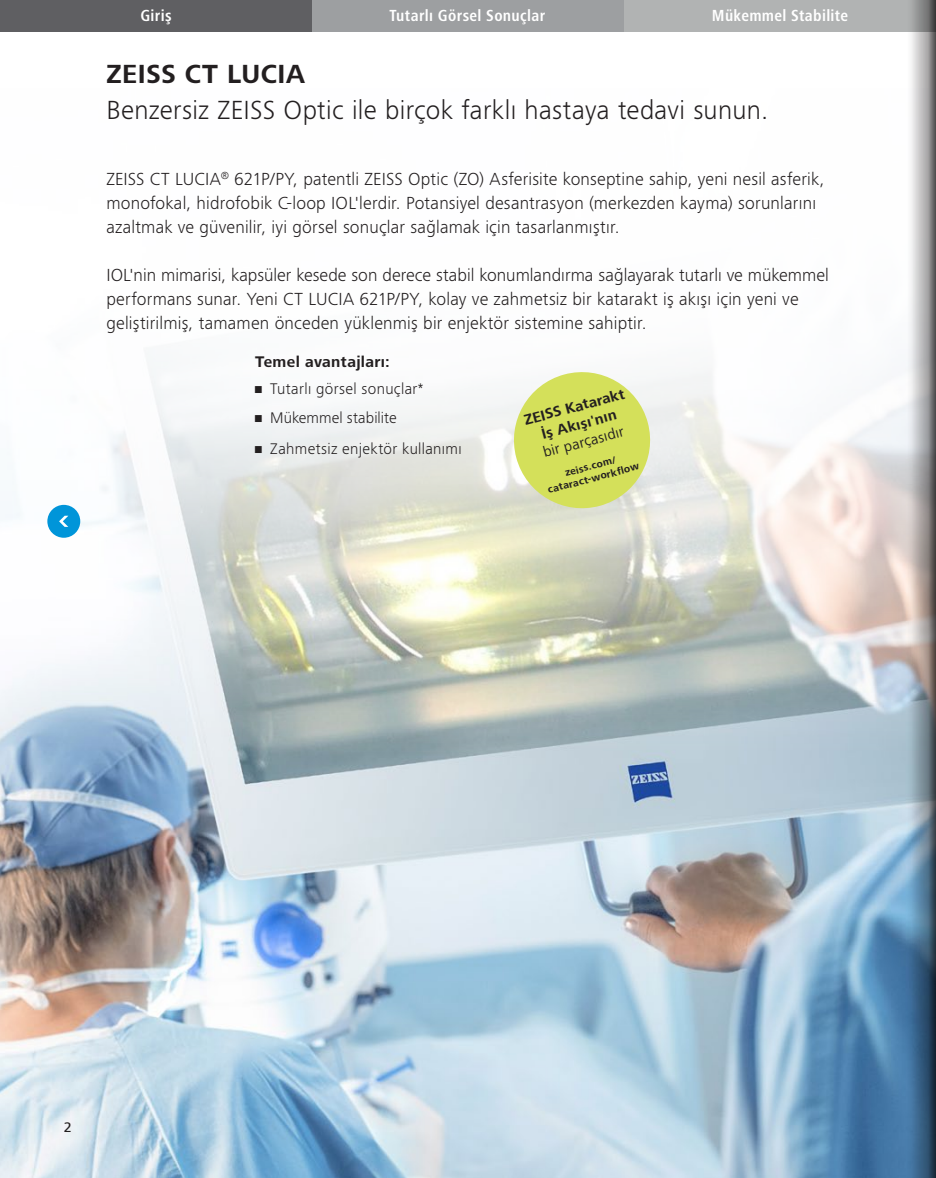
<style>
.page{position:relative;width:936px;height:1178px;background:#fff}
.page>*{position:absolute;margin:0;border:0;box-sizing:border-box;transform-origin:0 0}
.t1{font:300 27px "ZEISS Frutiger Next W1 G";letter-spacing:.01em;color:#231f20}
.t2{font:700 27px "ZEISS Frutiger Next W1 G";letter-spacing:.02em;color:#231f20}
.t3{font:300 18px/24px "ZEISS Frutiger Next W1 G";letter-spacing:.01em;color:#231f20}
.t4{font:700 condensed 16.5px "ZEISS Frutiger Next W1 G";letter-spacing:.02em;color:#fff}
.t5{font:300 15.9px "ZEISS Frutiger Next W1 G";letter-spacing:.02em;color:#231f20}
.t6{font:700 15.9px "ZEISS Frutiger Next W1 G";letter-spacing:.02em;color:#231f20}
.t7{font:700 15px/18px "ZEISS Frutiger Next W1 G";color:#231f20;text-align:center}
.t8{font:15px "ZEISS Frutiger Next W1 G";color:#231f20}
.t9{font:500 14.25px "ZEISS Frutiger Next W1 G";color:#231f20}
.t10{font:700 10.5px/12px "ZEISS Frutiger Next W1 G";color:#231f20;text-align:center}
</style>
<div class="page">
<img style="left:0;top:982px;width:897px;height:196px">
<img style="left:0;top:368px;width:897px;height:614px">
<div style="left:0;top:0;width:312px;height:32px;background:#5f5f62"></div>
<div style="left:312px;top:0;width:623px;height:32px;background:linear-gradient(to right,#97999c,#b7b9b9)"></div>
<div style="left:47px;top:505px;width:33px;height:33px;background:#0095d9;border-radius:50%"></div>
<svg style="left:59px;top:516px;width:9px;height:11px"></svg>
<svg style="left:506px;top:368px;width:151px;height:148px"></svg>
<hr style="left:935px;top:0;width:1px;height:1178px;background:#231f20">
<svg style="left:897px;top:0;width:28px;height:1178px"></svg>
<svg style="left:925px;top:0;width:10px;height:1178px;background:#697179"></svg>
<p class="t4" style="left:140px;top:4px;width:33px">Giriş</p>
<p class="t4" style="left:389px;top:4px;width:157px">Tutarlı Görsel Sonuçlar</p>
<p class="t4" style="left:711px;top:4px;width:138px">Mükemmel Stabilite</p>
<h1 class="t2" style="left:106px;top:55px;width:200px">ZEISS CT LUCIA</h1>
<h1 class="t1" style="left:106px;top:92px;width:663px">Benzersiz ZEISS Optic ile birçok farklı hastaya tedavi sunun.</h1>
<p class="t3" style="left:106px;top:166px;width:719px">ZEISS CT LUCIA<sup>®</sup> 621P/PY, patentli ZEISS Optic (ZO) Asferisite konseptine sahip, yeni nesil asferik, monofokal, hidrofobik C-loop IOL'lerdir. Potansiyel desantrasyon (merkezden kayma) sorunlarını azaltmak ve güvenilir, iyi görsel sonuçlar sağlamak için tasarlanmıştır.</p>
<p class="t3" style="left:106px;top:262px;width:723px">IOL'nin mimarisi, kapsüler kesede son derece stabil konumlandırma sağlayarak tutarlı ve mükemmel performans sunar. Yeni CT LUCIA 621P/PY, kolay ve zahmetsiz bir katarakt iş akışı için yeni ve geliştirilmiş, tamamen önceden yüklenmiş bir enjektör sistemine sahiptir.</p>
<p class="t6" style="left:255px;top:350px;width:136px">Temel avantajları:</p>
<p class="t5" style="left:255px;top:378px;width:170px">• Tutarlı görsel sonuçlar*</p>
<p class="t5" style="left:255px;top:407px;width:143px">• Mükemmel stabilite</p>
<p class="t5" style="left:255px;top:437px;width:208px">• Zahmetsiz enjektör kullanımı</p>
<p class="t7" style="left:522px;top:411px;width:105px;rotate:-15deg">ZEISS Katarakt<br>İş Akışı'nın</p>
<p class="t8" style="left:541px;top:442px;width:84px;rotate:-15deg">bir parçasıdır</p>
<p class="t10" style="left:543px;top:472px;width:95px;rotate:-15deg">zeiss.com/ cataract-workfl ow</p>
<p class="t9" style="left:64px;top:1117px;width:10px">2</p>
</div>
